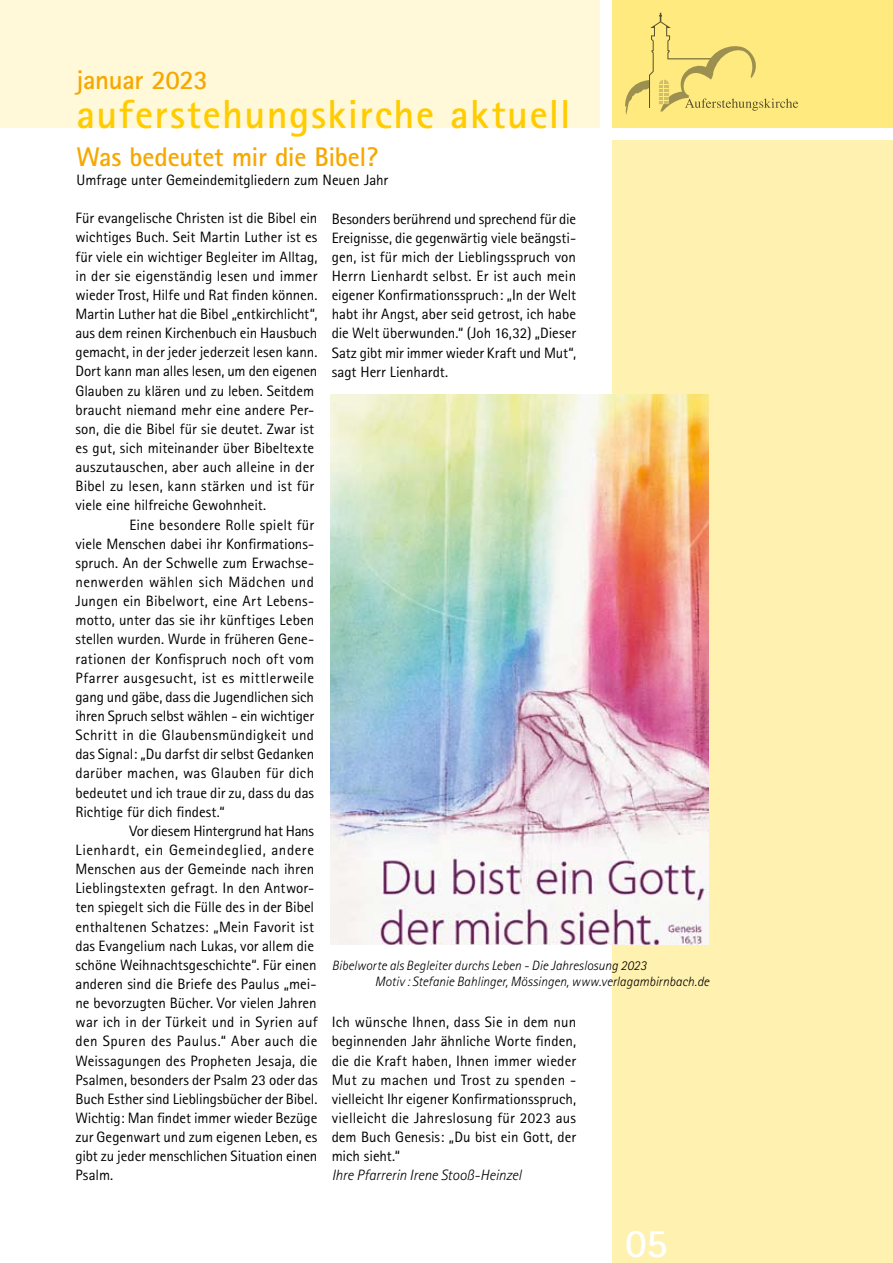
<style>
.page{position:relative;width:893px;height:1263px;background:#fff}
.page>*{position:absolute;margin:0;border:0;box-sizing:border-box;transform-origin:0 0}
.t1{font:700 40.5px "Rotis Sans Serif";letter-spacing:.035em;color:#fc0}
.t2{font:700 40.5px "Rotis Sans Serif";color:#fff}
.t3{font:700 27px "Rotis Sans Serif";letter-spacing:-.015em;color:#f6a800}
.t4{font:15px/19.2px "Rotis Sans Serif";color:#000;text-align:justify}
.t5{font:italic 300 15px "Rotis Sans Serif";letter-spacing:-.005em;color:#000}
.t6{font:italic 300 13.5px/16.5px "Rotis Sans Serif";color:#000}
</style>
<div class="page">
<div style="left:612px;top:0;width:281px;height:128px;background:#ffea7f"></div>
<div style="left:0;top:0;width:600px;height:128px;background:#fff8d9"></div>
<div style="left:612px;top:140px;width:281px;height:1123px;background:#fff1af"></div>
<svg style="left:625px;top:13px;width:173px;height:102px"></svg>
<img style="left:331px;top:395px;width:378px;height:550px">
<h2 class="t3" style="left:77px;top:63px;width:133px">januar 2023</h2>
<h1 class="t1" style="left:77px;top:88px;width:496px">auferstehungskirche aktuell</h1>
<h2 class="t3" style="left:77px;top:140px;width:303px">Was bedeutet mir die Bibel?</h2>
<p class="t4" style="left:77px;top:170px;width:313px">Umfrage unter Gemeindemitgliedern zum Neuen Jahr</p>
<p class="t4" style="left:75px;top:208px;width:243px;text-align:left">Für evangelische Christen ist die Bibel ein wichtiges Buch. Seit Martin Luther ist es für viele ein wichtiger Begleiter im Alltag, in der sie eigenständig lesen und immer wieder Trost, Hilfe und Rat finden können.<br>Martin Luther hat die Bibel „entkirchlicht“, aus dem reinen Kirchenbuch ein Hausbuch gemacht, in der jeder jederzeit lesen kann.<br>Dort kann man alles lesen, um den eigenen Glauben zu klären und zu leben. Seitdem braucht niemand mehr eine andere Per&shy;son, die die Bibel für sie deutet. Zwar ist es gut, sich miteinander über Bibeltexte auszutauschen, aber auch alleine in der Bibel zu lesen, kann stärken und ist für viele eine hilfreiche Gewohnheit.</p>
<p class="t4" style="left:75px;top:515px;width:240px;text-indent:54px">Eine besondere Rolle spielt für viele Menschen dabei ihr Konfirmations&shy;spruch. An der Schwelle zum Erwachse&shy;nenwerden wählen sich Mädchen und Jungen ein Bibelwort, eine Art Lebens&shy;motto, unter das sie ihr künftiges Leben stellen wurden. Wurde in früheren Gene&shy;rationen der Konfispruch noch oft vom Pfarrer ausgesucht, ist es mittlerweile gang und gäbe, dass die Jugendlichen sich ihren Spruch selbst wählen - ein wichtiger Schritt in die Glaubensmündigkeit und das Signal: „Du darfst dir selbst Gedanken darüber machen, was Glauben für dich bedeutet und ich traue dir zu, dass du das Richtige für dich findest.“</p>
<p class="t4" style="left:75px;top:821px;width:244px;text-align:left;text-indent:54px">Vor diesem Hintergrund hat Hans Lienhardt, ein Gemeindeglied, andere Menschen aus der Gemeinde nach ihren Lieblingstexten gefragt. In den Antwor&shy;ten spiegelt sich die Fülle des in der Bibel enthaltenen Schatzes: „Mein Favorit ist das Evangelium nach Lukas, vor allem die schöne Weihnachtsgeschichte“. Für einen anderen sind die Briefe des Paulus „mei&shy;ne bevorzugten Bücher. Vor vielen Jahren war ich in der Türkeit und in Syrien auf den Spuren des Paulus.“ Aber auch die Weissagungen des Propheten Jesaja, die Psalmen, besonders der Psalm 23 oder das Buch Esther sind Lieblingsbücher der Bibel.<br>Wichtig: Man findet immer wieder Bezüge zur Gegenwart und zum eigenen Leben, es gibt zu jeder menschlichen Situation einen Psalm.</p>
<p class="t4" style="left:332px;top:209px;width:246px">Besonders berührend und sprechend für die Ereignisse, die gegenwärtig viele beängsti&shy;gen, ist für mich der Lieblingsspruch von Herrn Lienhardt selbst. Er ist auch mein eigener Konfirmationsspruch: „In der Welt habt ihr Angst, aber seid getrost, ich habe die Welt überwunden.“ (Joh 16,32) „Dieser Satz gibt mir immer wieder Kraft und Mut“, sagt Herr Lienhardt.</p>
<p class="t6" style="left:375px;top:957px;width:336px;text-indent:-43px">Bibelworte als Begleiter durchs Leben - Die Jahreslosung 2023<br>Motiv : Stefanie Bahlinger, Mössingen, www.verlagambirnbach.de</p>
<p class="t4" style="left:332px;top:1012px;width:246px">Ich wünsche Ihnen, dass Sie in dem nun beginnenden Jahr ähnliche Worte finden, die die Kraft haben, Ihnen immer wieder Mut zu machen und Trost zu spenden - vielleicht Ihr eigener Konfirmationsspruch, vielleicht die Jahreslosung für 2023 aus dem Buch Genesis: „Du bist ein Gott, der mich sieht.“</p>
<p class="t5" style="left:332px;top:1167px;width:191px">Ihre Pfarrerin Irene Stooß-Heinzel</p>
<h1 class="t2" style="left:625px;top:1217px;width:44px">05</h1>
</div>
